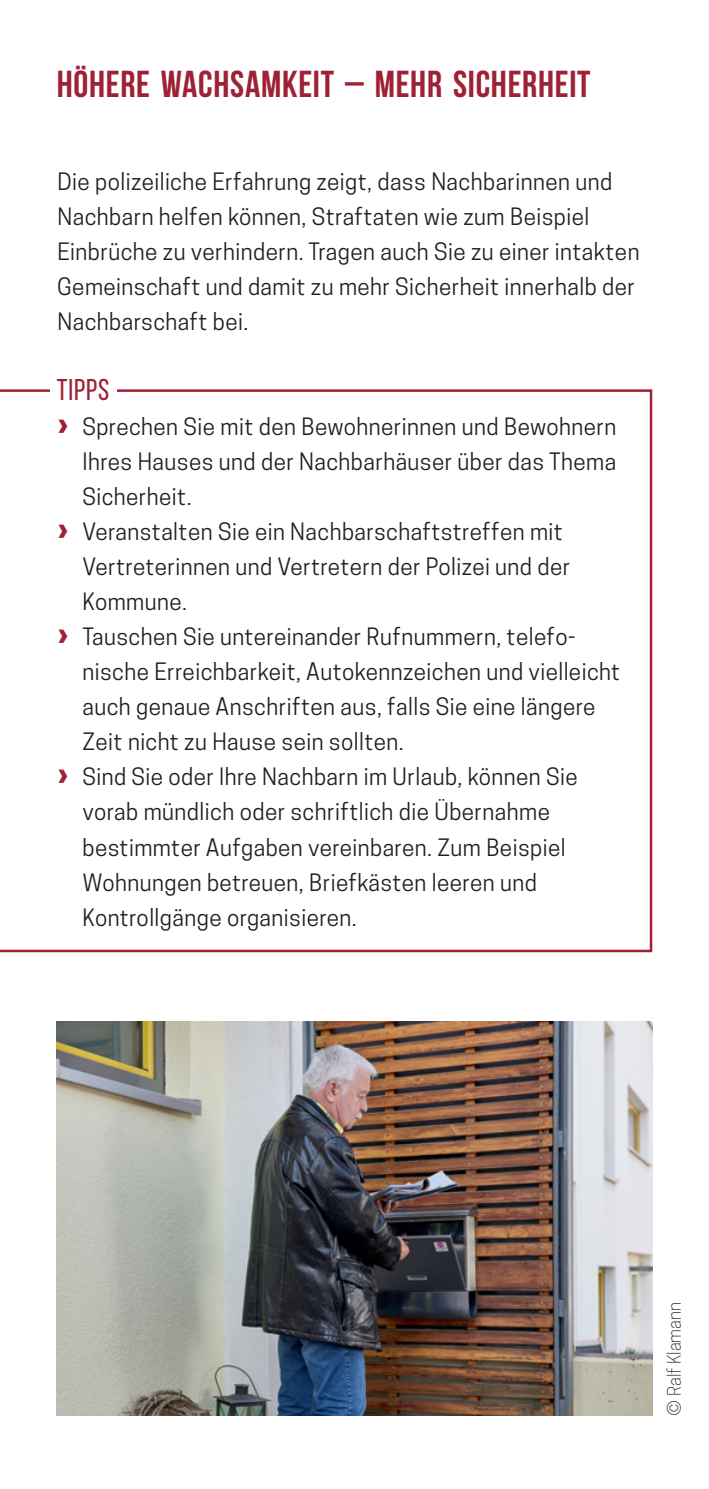
<style>
.page{position:relative;width:709px;height:1489px;background:#fff}
.page>*{position:absolute;margin:0;border:0;box-sizing:border-box;transform-origin:0 0}
.t1{font:700 37.5px "Bebas Neue";letter-spacing:.02em;color:#9e2135}
.t2{font:30px "Bebas Neue";letter-spacing:.03em;color:#9e2135}
.t3{font:22.5px/35px "Cooper Hewitt";letter-spacing:.02em;color:#231f20}
.t4{font:300 17.5px "Cooper Hewitt";color:#231f20}
.s1{font-family:"Frutiger LT Std";font-weight:900;font-size:32.5px;color:#9e2135}
</style>
<div class="page">
<img style="left:57px;top:1021px;width:595px;height:394px">
<h1 class="t1" style="left:57px;top:64px;width:535px">HÖHERE WACHSAMKEIT – MEHR SICHERHEIT</h1>
<p class="t3" style="left:57px;top:164px;width:584px">Die polizeiliche Erfahrung zeigt, dass Nachbarinnen und Nachbarn helfen können, Straftaten wie zum Beispiel Einbrüche zu verhindern. Tragen auch Sie zu einer intakten Gemeinschaft und damit zu mehr Sicherheit innerhalb der Nachbarschaft bei.</p>
<h2 class="t2" style="left:57px;top:373px;width:54px">tippS</h2>
<p class="t3" style="left:58px;top:409px;width:560px"><span class="s1">›</span> Sprechen Sie mit den Bewohnerinnen und Bewohnern</p>
<p class="t3" style="left:82px;top:444px;width:535px">Ihres Hauses und der Nachbarhäuser über das Thema</p>
<p class="t3" style="left:82px;top:479px;width:111px">Sicherheit.</p>
<p class="t3" style="left:58px;top:514px;width:506px"><span class="s1">›</span> Veranstalten Sie ein Nachbarschaftstreffen mit</p>
<p class="t3" style="left:82px;top:549px;width:489px">Vertreterinnen und Vertretern der Polizei und der</p>
<p class="t3" style="left:82px;top:584px;width:106px">Kommune.</p>
<p class="t3" style="left:58px;top:619px;width:519px"><span class="s1">›</span> Tauschen Sie untereinander Rufnummern, telefo‑</p>
<p class="t3" style="left:82px;top:654px;width:539px">nische Erreichbarkeit, Autokennzeichen und vielleicht</p>
<p class="t3" style="left:82px;top:689px;width:514px">auch genaue Anschriften aus, falls Sie eine längere</p>
<p class="t3" style="left:82px;top:724px;width:323px">Zeit nicht zu Hause sein sollten.</p>
<p class="t3" style="left:58px;top:759px;width:521px"><span class="s1">›</span> Sind Sie oder Ihre Nachbarn im Urlaub, können Sie</p>
<p class="t3" style="left:82px;top:794px;width:469px">vorab mündlich oder schriftlich die Übernahme</p>
<p class="t3" style="left:82px;top:829px;width:484px">bestimmter Aufgaben vereinbaren. Zum Beispiel</p>
<p class="t3" style="left:82px;top:864px;width:456px">Wohnungen betreuen, Briefkästen leeren und</p>
<p class="t3" style="left:82px;top:899px;width:276px">Kontrollgänge organisieren.</p>
<p class="t4" style="left:664px;top:1415px;width:115px;rotate:-90deg">© Ralf Klamann</p>
</div>
